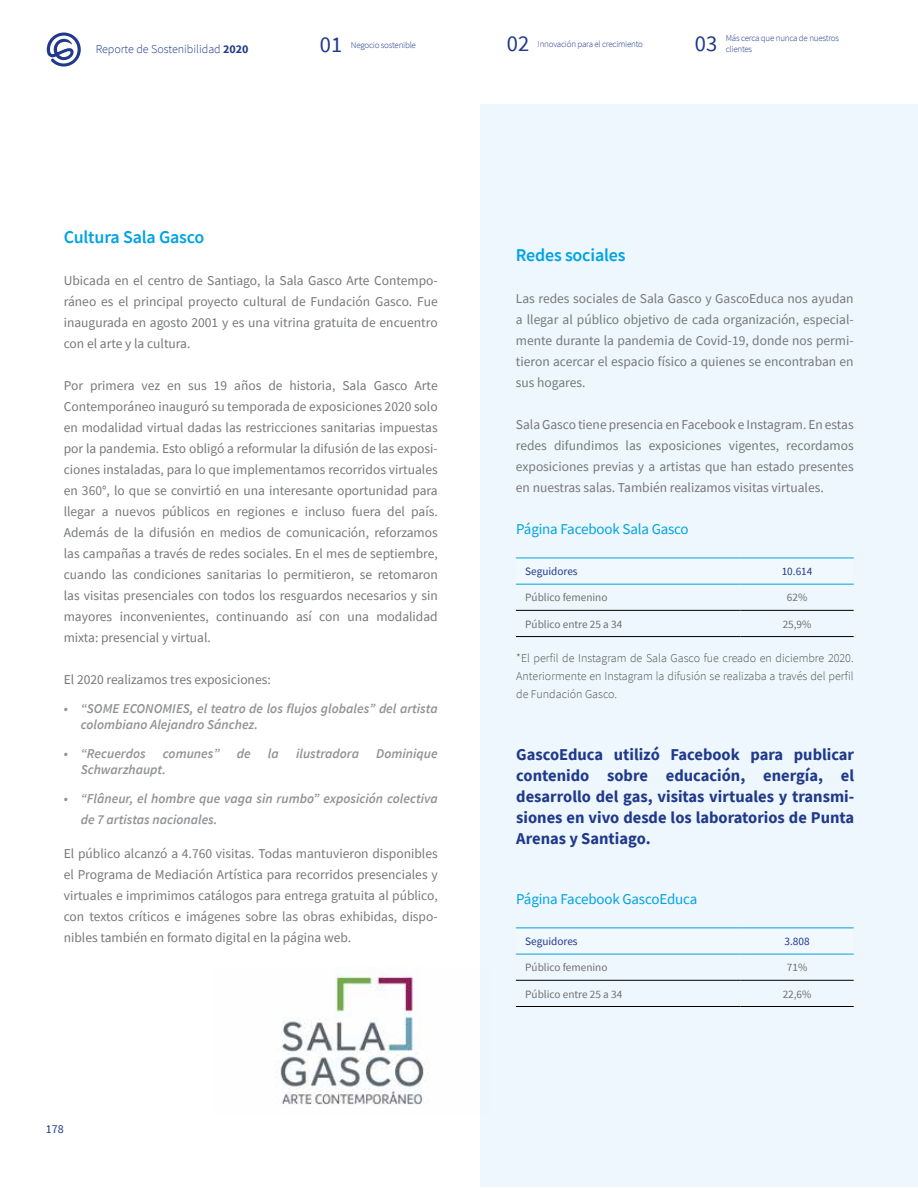
<style>
.page{position:relative;width:918px;height:1188px;background:#fff}
.page>*{position:absolute;margin:0;border:0;box-sizing:border-box;transform-origin:0 0}
.t1{font:22.5px "Source Sans Pro";color:#20398b}
.t2{font:600 18px "Source Sans Pro";letter-spacing:-.01em;color:#00a3e2}
.t3{font:700 16.5px/21px "Source Sans Pro";color:#20398b;text-align:justify}
.t4{font:15px "Source Sans Pro";letter-spacing:-.01em;color:#00a3e2}
.t5{font:13.5px/21px "Source Sans Pro";color:#76777a;text-align:justify}
.t6{font:italic 600 13.5px/16.2px "Source Sans Pro";color:#919295}
.t7{font:300 12px/18px "Source Sans Pro";color:#505251;text-align:justify}
.t8{font:300 12px "Source Sans Pro";color:#20398b}
.t9{font:12px "Source Sans Pro";color:#20398b}
.t10{font:11.25px "Source Sans Pro";color:#706f6f}
.t11{font:11.25px "Source Sans Pro";color:#20398b}
.t12{font:300 9px/10.8px "Source Sans Pro";letter-spacing:-.025em;color:#20398b}
.s1{font-weight:700}
</style>
<div class="page">
<svg style="left:47px;top:33px;width:34px;height:34px"></svg>
<hr style="left:917px;top:104px;width:1px;height:1084px;background:#ceccca">
<div style="left:480px;top:104px;width:438px;height:1083px;background:#edf7fd"></div>
<svg style="left:516px;top:583px;width:338px;height:1px"></svg>
<hr style="left:516px;top:636px;width:225px;height:1px;background:#000">
<hr style="left:741px;top:636px;width:113px;height:1px;background:#000">
<hr style="left:516px;top:610px;width:225px;height:1px;background:#000">
<hr style="left:741px;top:610px;width:113px;height:1px;background:#000">
<hr style="left:516px;top:558px;width:225px;height:1px;background:#00a3e2">
<hr style="left:741px;top:558px;width:113px;height:1px;background:#00a3e2">
<hr style="left:516px;top:584px;width:225px;height:1px;background:#00a3e2">
<hr style="left:741px;top:584px;width:113px;height:1px;background:#00a3e2">
<svg style="left:516px;top:953px;width:338px;height:1px"></svg>
<hr style="left:516px;top:1006px;width:225px;height:1px;background:#000">
<hr style="left:741px;top:1006px;width:113px;height:1px;background:#000">
<hr style="left:516px;top:980px;width:225px;height:1px;background:#000">
<hr style="left:741px;top:980px;width:113px;height:1px;background:#000">
<hr style="left:516px;top:928px;width:225px;height:1px;background:#00a3e2">
<hr style="left:741px;top:928px;width:113px;height:1px;background:#00a3e2">
<hr style="left:516px;top:954px;width:225px;height:1px;background:#00a3e2">
<hr style="left:741px;top:954px;width:113px;height:1px;background:#00a3e2">
<img style="left:280px;top:974px;width:145px;height:131px">
<p class="t8" style="left:96px;top:41px;width:154px">Reporte de Sostenibilidad <span class="s1">2020</span></p>
<h1 class="t1" style="left:320px;top:31px;width:24px">01</h1>
<p class="t12" style="left:351px;top:39px;width:67px">Negocio sostenible</p>
<h1 class="t1" style="left:507px;top:29px;width:24px">02</h1>
<p class="t12" style="left:538px;top:39px;width:107px">Innovación para el crecimiento</p>
<h1 class="t1" style="left:695px;top:29px;width:24px">03</h1>
<p class="t12" style="left:726px;top:33px;width:115px">Más cerca que nunca de nuestros clientes</p>
<h2 class="t2" style="left:64px;top:225px;width:142px">Cultura Sala Gasco</h2>
<p class="t5" style="left:64px;top:270px;width:375px">Ubicada en el centro de Santiago, la Sala Gasco Arte Contempo&shy;ráneo es el principal proyecto cultural de Fundación Gasco. Fue inaugurada en agosto 2001 y es una vitrina gratuita de encuentro con el arte y la cultura.</p>
<p class="t5" style="left:64px;top:375px;width:376px">Por primera vez en sus 19 años de historia, Sala Gasco Arte Contemporáneo inauguró su temporada de exposiciones 2020 solo en modalidad virtual dadas las restricciones sanitarias impuestas por la pandemia. Esto obligó a reformular la difusión de las exposi&shy;ciones instaladas, para lo que implementamos recorridos virtuales en 360°, lo que se convirtió en una interesante oportunidad para llegar a nuevos públicos en regiones e incluso fuera del país.<br>Además de la difusión en medios de comunicación, reforzamos las campañas a través de redes sociales. En el mes de septiembre, cuando las condiciones sanitarias lo permitieron, se retomaron las visitas presenciales con todos los resguardos necesarios y sin mayores inconvenientes, continuando así con una modalidad mixta: presencial y virtual.</p>
<p class="t5" style="left:64px;top:669px;width:208px">El 2020 realizamos tres exposiciones:</p>
<p class="t6" style="left:81px;top:700px;width:358px;text-indent:-17px">• “SOME ECONOMIES, el teatro de los flujos globales” del artista colombiano Alejandro Sánchez.</p>
<p class="t6" style="left:64px;top:745px;width:83px">• “Recuerdos</p>
<p class="t6" style="left:163px;top:745px;width:58px">comunes”</p>
<p class="t6" style="left:237px;top:745px;width:15px">de</p>
<p class="t6" style="left:268px;top:745px;width:12px">la</p>
<p class="t6" style="left:296px;top:745px;width:65px">ilustradora</p>
<p class="t6" style="left:376px;top:745px;width:63px">Dominique</p>
<p class="t6" style="left:81px;top:761px;width:87px">Schwarzhaupt.</p>
<p class="t6" style="left:81px;top:788px;width:358px;line-height:21px;text-indent:-17px">• “Flâneur, el hombre que vaga sin rumbo” exposición colectiva de 7 artistas nacionales.</p>
<p class="t5" style="left:64px;top:843px;width:375px">El público alcanzó a 4.760 visitas. Todas mantuvieron disponibles el Programa de Mediación Artística para recorridos presenciales y virtuales e imprimimos catálogos para entrega gratuita al público, con textos críticos e imágenes sobre las obras exhibidas, dispo&shy;nibles también en formato digital en la página web.</p>
<p class="t9" style="left:46px;top:1122px;width:19px">178</p>
<h2 class="t2" style="left:516px;top:243px;width:111px">Redes sociales</h2>
<p class="t5" style="left:516px;top:288px;width:339px">Las redes sociales de Sala Gasco y GascoEduca nos ayudan a llegar al público objetivo de cada organización, especial&shy;mente durante la pandemia de Covid-19, donde nos permi&shy;tieron acercar el espacio físico a quienes se encontraban en sus hogares.</p>
<p class="t5" style="left:516px;top:414px;width:339px">Sala Gasco tiene presencia en Facebook e Instagram. En estas redes difundimos las exposiciones vigentes, recordamos exposiciones previas y a artistas que han estado presentes en nuestras salas. También realizamos visitas virtuales.</p>
<p class="t4" style="left:516px;top:520px;width:174px">Página Facebook Sala Gasco</p>
<p class="t11" style="left:525px;top:564px;width:54px">Seguidores</p>
<p class="t11" style="left:782px;top:564px;width:32px">10.614</p>
<p class="t10" style="left:525px;top:591px;width:84px">Público femenino</p>
<p class="t10" style="left:787px;top:591px;width:22px">62%</p>
<p class="t10" style="left:525px;top:617px;width:99px">Público entre 25 a 34</p>
<p class="t10" style="left:783px;top:617px;width:30px">25,9%</p>
<p class="t7" style="left:516px;top:649px;width:339px">*El perfil de Instagram de Sala Gasco fue creado en diciembre 2020.<br>Anteriormente en Instagram la difusión se realizaba a través del perfil de Fundación Gasco.</p>
<p class="t3" style="left:516px;top:744px;width:339px">GascoEduca utilizó Facebook para publicar contenido sobre educación, energía, el desarrollo del gas, visitas virtuales y transmi&shy;siones en vivo desde los laboratorios de Punta Arenas y Santiago.</p>
<p class="t4" style="left:516px;top:890px;width:183px">Página Facebook GascoEduca</p>
<p class="t11" style="left:525px;top:934px;width:54px">Seguidores</p>
<p class="t11" style="left:785px;top:934px;width:27px">3.808</p>
<p class="t10" style="left:525px;top:961px;width:84px">Público femenino</p>
<p class="t10" style="left:787px;top:961px;width:22px">71%</p>
<p class="t10" style="left:525px;top:987px;width:99px">Público entre 25 a 34</p>
<p class="t10" style="left:783px;top:987px;width:30px">22,6%</p>
</div>
